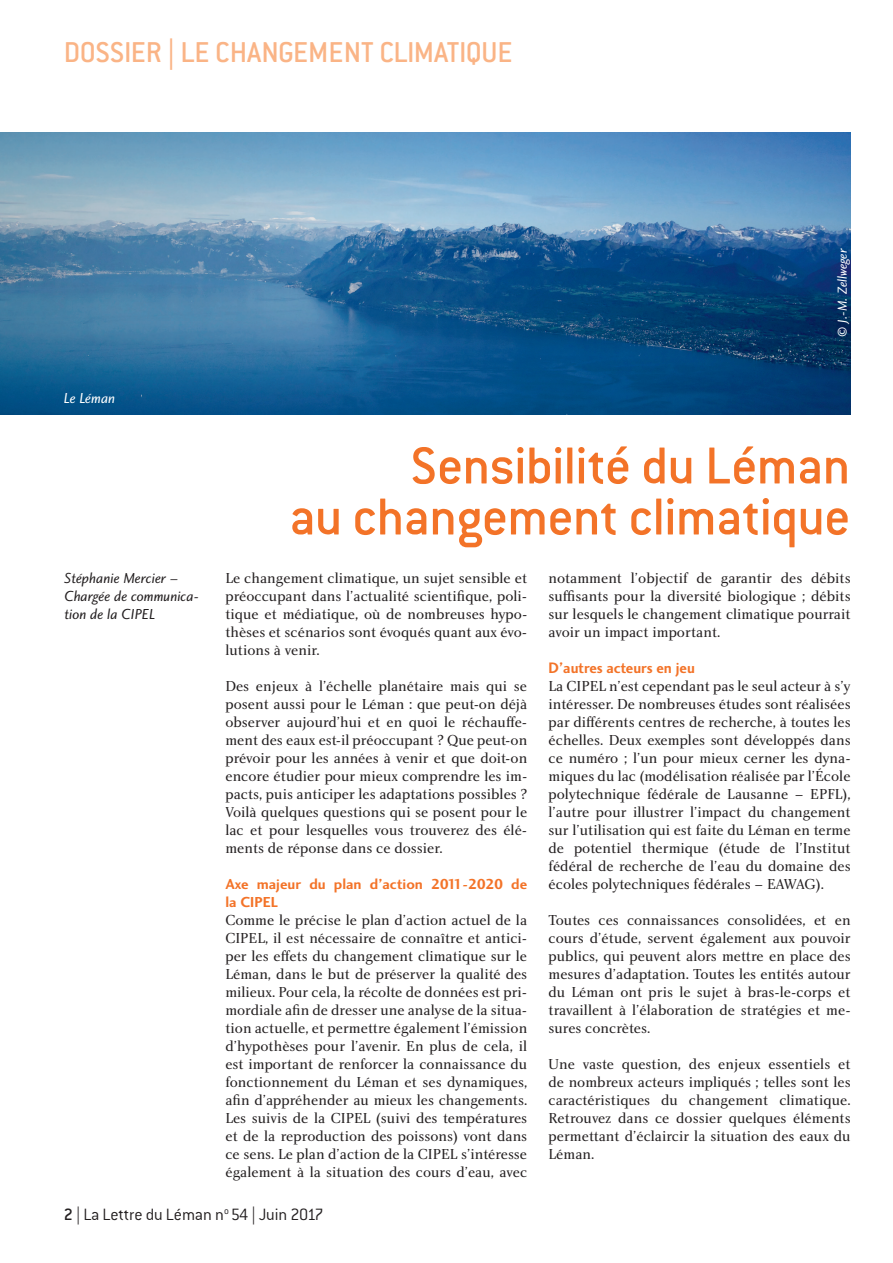
<style>
.page{position:relative;width:893px;height:1263px;background:#fff}
.page>*{position:absolute;margin:0;border:0;box-sizing:border-box;transform-origin:0 0}
.t1{font:500 57px/51px "Conduit ITC Std";letter-spacing:-.015em;color:#f37328;text-align:right}
.t2{font:500 31.5px "Conduit ITC Std";letter-spacing:-.015em;color:#fab486}
.t3{font:300 18px "Conduit ITC Std";letter-spacing:-.015em;color:#231f20}
.t4{font:700 15.75px "Charlotte Sans Std";color:#f37328;scale:.95 1}
.t5{font:15px/18px "Charlotte Std";color:#231f20;text-align:justify}
.t6{font:italic 15px/18px "Charlotte Sans Std";color:#231f20}
.t7{font:700 15px/18px "Charlotte Sans Std";color:#f37328}
.t8{font:italic 15px "Charlotte Sans Std";color:#fff}
.t9{font:italic 13.5px "Charlotte Sans Std";color:#fff}
.s1{font-weight:500}
</style>
<div class="page">
<img style="left:0;top:133px;width:850px;height:281px">
<h2 class="t2" style="left:64px;top:33px;width:450px">DOSSIER | LE CHANGEMENT CLIMATIQUE</h2>
<p class="t8" style="left:64px;top:389px;width:53px">Le Léman</p>
<p class="t9" style="left:835px;top:337px;width:90px;rotate:-90deg">© J.-M. Zellweger</p>
<p class="t6" style="left:64px;top:569px;width:136px">Stéphanie Mercier –<br>Chargée de communica&shy;tion de la CIPEL</p>
<h1 class="t1" style="left:289px;top:438px;width:563px">Sensibilité du Léman<br>au changement climatique</h1>
<p class="t5" style="left:225px;top:569px;width:303px">Le changement climatique, un sujet sensible et préoccupant dans l’actualité scientifique, poli&shy;tique et médiatique, où de nombreuses hypo&shy;thèses et scénarios sont évoqués quant aux évo&shy;lutions à venir.</p>
<p class="t5" style="left:225px;top:677px;width:303px">Des enjeux à l’échelle planétaire mais qui se posent aussi pour le Léman : que peut-on déjà observer aujourd’hui et en quoi le réchauffe&shy;ment des eaux est-il préoccupant ? Que peut-on prévoir pour les années à venir et que doit-on encore étudier pour mieux comprendre les im&shy;pacts, puis anticiper les adaptations possibles ?<br>Voilà quelques questions qui se posent pour le lac et pour lesquelles vous trouverez des élé&shy;ments de réponse dans ce dossier.</p>
<p class="t7" style="left:225px;top:875px;width:303px">Axe majeur du plan d’action 2011-2020 de la CIPEL</p>
<p class="t5" style="left:225px;top:911px;width:303px">Comme le précise le plan d’action actuel de la CIPEL, il est nécessaire de connaître et antici&shy;per les effets du changement climatique sur le Léman, dans le but de préserver la qualité des milieux. Pour cela, la récolte de données est pri&shy;mordiale afin de dresser une analyse de la situa&shy;tion actuelle, et permettre également l’émission d’hypothèses pour l’avenir. En plus de cela, il est important de renforcer la connaissance du fonctionnement du Léman et ses dynamiques, afin d’appréhender au mieux les changements.<br>Les suivis de la CIPEL (suivi des températures et de la reproduction des poissons) vont dans ce sens. Le plan d’action de la CIPEL s’intéresse également à la situation des cours d’eau, avec</p>
<p class="t5" style="left:549px;top:569px;width:304px">notamment l’objectif de garantir des débits suffisants pour la diversité biologique ; débits sur lesquels le changement climatique pourrait avoir un impact important.</p>
<p class="t4" style="left:549px;top:658px;width:156px">D’autres acteurs en jeu</p>
<p class="t5" style="left:549px;top:677px;width:304px">La CIPEL n’est cependant pas le seul acteur à s’y intéresser. De nombreuses études sont réalisées par différents centres de recherche, à toutes les échelles. Deux exemples sont développés dans ce numéro ; l’un pour mieux cerner les dyna&shy;miques du lac (modélisation réalisée par l’École polytechnique fédérale de Lausanne – EPFL), l’autre pour illustrer l’impact du changement sur l’utilisation qui est faite du Léman en terme de potentiel thermique (étude de l’Institut fédéral de recherche de l’eau du domaine des écoles polytechniques fédérales – EAWAG).</p>
<p class="t5" style="left:549px;top:911px;width:304px">Toutes ces connaissances consolidées, et en cours d’étude, servent également aux pouvoir publics, qui peuvent alors mettre en place des mesures d’adaptation. Toutes les entités autour du Léman ont pris le sujet à bras-le-corps et travaillent à l’élaboration de stratégies et me&shy;sures concrètes.</p>
<p class="t5" style="left:549px;top:1055px;width:304px">Une vaste question, des enjeux essentiels et de nombreux acteurs impliqués ; telles sont les caractéristiques du changement climatique.<br>Retrouvez dans ce dossier quelques éléments permettant d’éclaircir la situation des eaux du Léman.</p>
<p class="t3" style="left:64px;top:1204px;width:261px"><span class="s1">2</span> | La Lettre du Léman n<sup>o</sup> 54 | Juin 2017</p>
</div>
